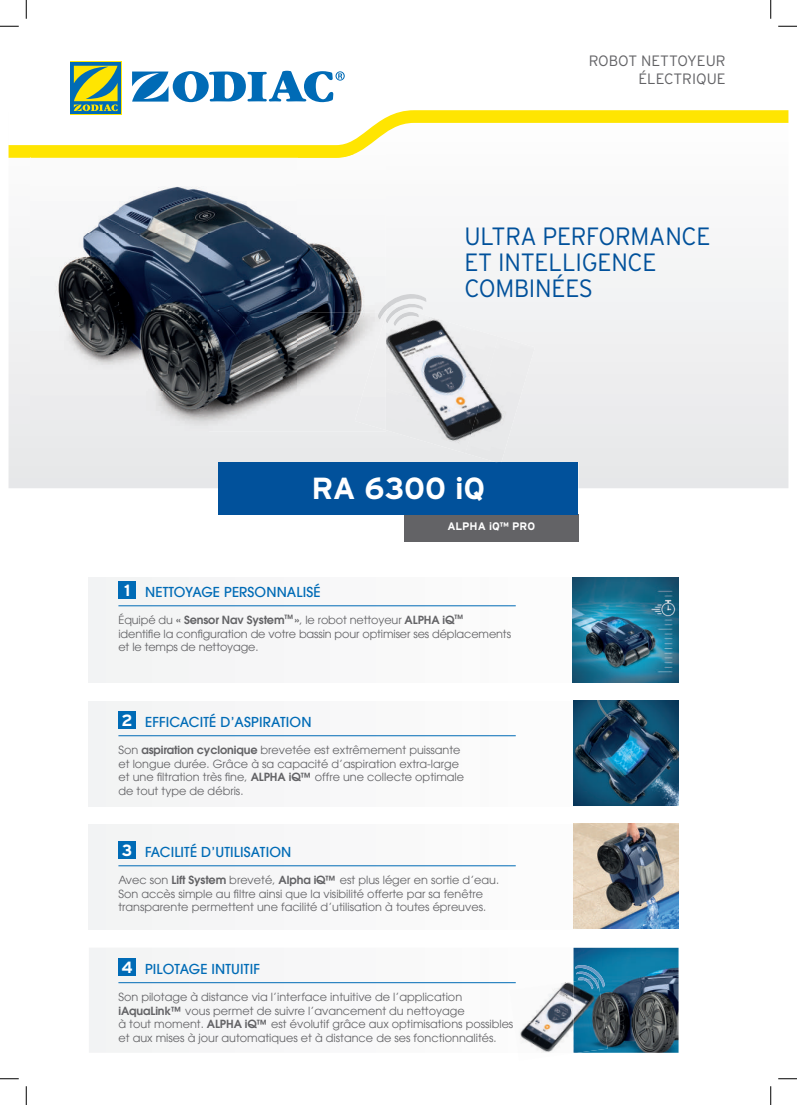
<style>
.page{position:relative;width:797px;height:1105px;background:#fff}
.page>*{position:absolute;margin:0;border:0;box-sizing:border-box;transform-origin:0 0}
.t1{font:700 30.5px "Interstate";color:#fff}
.t2{font:300 25px/26.2px "Interstate";letter-spacing:-.01em;color:#01519b;scale:.96 1}
.t3{font:300 15px/17.5px "Interstate";color:#636366;text-align:right}
.t4{font:500 13.75px "Avant Garde LT";letter-spacing:.01em;color:#006bb6}
.t5{font:11.25px/13.5px "Avant Garde LT";color:#636366}
.t6{font:700 10.88px "Interstate";color:#fff}
.s1{font-family:"Interstate";font-weight:700;font-size:16.25px;color:#fff}
.s2{font-weight:600}
</style>
<div class="page">
<div style="left:9px;top:258px;width:779px;height:230px;background:#ededee"></div>
<svg style="left:9px;top:110px;width:779px;height:48px"></svg>
<svg style="left:132px;top:71px;width:213px;height:31px"></svg>
<div style="left:70px;top:62px;width:51px;height:52px;background:#006bb6"></div>
<svg style="left:74px;top:66px;width:44px;height:45px"></svg>
<svg style="left:89px;top:948px;width:420px;height:104px"></svg>
<div style="left:268px;top:1019px;width:245px;height:11px;background:#f9f9f9"></div>
<div style="left:89px;top:824px;width:589px;height:105px;background:#f8f8f9"></div>
<div style="left:89px;top:701px;width:589px;height:105px;background:#f8f8f9"></div>
<hr style="left:118px;top:735px;width:398px;height:1px;background:#006bb6">
<div style="left:118px;top:711px;width:18px;height:18px;background:#006bb6"></div>
<hr style="left:118px;top:865px;width:398px;height:1px;background:#006bb6">
<div style="left:118px;top:841px;width:18px;height:18px;background:#006bb6"></div>
<div style="left:404px;top:514px;width:174px;height:27px;background:#636366"></div>
<div style="left:218px;top:462px;width:360px;height:52px;background:#01519b"></div>
<div style="left:89px;top:577px;width:589px;height:105px;background:#f7f7f8"></div>
<hr style="left:118px;top:982px;width:398px;height:1px;background:#006bb6">
<div style="left:118px;top:958px;width:18px;height:18px;background:#006bb6"></div>
<svg style="left:386px;top:288px;width:40px;height:17px"></svg>
<img style="left:386px;top:305px;width:112px;height:84px">
<img style="left:465px;top:337px;width:70px;height:125px">
<img style="left:386px;top:389px;width:90px;height:64px">
<img style="left:386px;top:305px;width:32px;height:21px">
<hr style="left:118px;top:605px;width:398px;height:1px;background:#006bb6">
<div style="left:118px;top:581px;width:18px;height:18px;background:#006bb6"></div>
<img style="left:83px;top:186px;width:213px;height:47px">
<img style="left:354px;top:154px;width:32px;height:4px">
<img style="left:30px;top:233px;width:356px;height:198px">
<img style="left:30px;top:154px;width:324px;height:4px">
<img style="left:378px;top:304px;width:8px;height:11px">
<img style="left:355px;top:315px;width:31px;height:115px">
<img style="left:573px;top:948px;width:105px;height:105px">
<img style="left:573px;top:824px;width:105px;height:105px">
<img style="left:573px;top:700px;width:105px;height:105px">
<img style="left:573px;top:577px;width:105px;height:105px">
<img style="left:509px;top:982px;width:64px;height:35px">
<img style="left:520px;top:1017px;width:53px;height:36px">
<img style="left:573px;top:978px;width:34px;height:75px">
<img style="left:575px;top:965px;width:29px;height:22px">
<svg style="left:578px;top:977px;width:21px;height:12px"></svg>
<svg style="left:0;top:25px;width:19px;height:2px"></svg>
<svg style="left:778px;top:25px;width:19px;height:2px"></svg>
<svg style="left:0;top:1078px;width:19px;height:1px"></svg>
<svg style="left:778px;top:1078px;width:19px;height:1px"></svg>
<svg style="left:25px;top:0;width:2px;height:19px"></svg>
<svg style="left:25px;top:1086px;width:2px;height:19px"></svg>
<svg style="left:770px;top:0;width:1px;height:19px"></svg>
<svg style="left:770px;top:1086px;width:1px;height:19px"></svg>
<h3 class="t3" style="left:588px;top:52px;width:138px">ROBOT NETTOYEUR<br>ÉLECTRIQUE</h3>
<h2 class="t2" style="left:464px;top:223px;width:258px">ULTRA PERFORMANCE<br>ET INTELLIGENCE<br>COMBINÉES</h2>
<h1 class="t1" style="left:311px;top:472px;width:175px">RA 6300 iQ</h1>
<p class="t6" style="left:447px;top:520px;width:89px">ALPHA iQ™ PRO</p>
<p class="t4" style="left:124px;top:583px;width:198px"><span class="s1">1</span> NETTOYAGE PERSONNALISÉ</p>
<p class="t5" style="left:118px;top:613px;width:394px">Équipé du <span class="s2">« Sensor Nav System</span><sup>™</sup><span class="s2">»</span>, le robot nettoyeur <span class="s2">ALPHA iQ</span><sup>™<br></sup>identifie la configuration de votre bassin pour optimiser ses déplacements et le temps de nettoyage.</p>
<p class="t4" style="left:122px;top:713px;width:191px"><span class="s1">2</span> EFFICACITÉ D’ASPIRATION</p>
<p class="t5" style="left:118px;top:743px;width:347px">Son <span class="s2">aspiration cyclonique</span> brevetée est extrêmement puissante et longue durée. Grâce à sa capacité d’aspiration extra-large et une filtration très fine, <span class="s2">ALPHA iQ™</span> offre une collecte optimale de tout type de débris.</p>
<p class="t4" style="left:122px;top:843px;width:171px"><span class="s1">3</span> FACILITÉ D’UTILISATION</p>
<p class="t5" style="left:118px;top:873px;width:382px">Avec son <span class="s2">Lift System</span> breveté, <span class="s2">Alpha iQ™</span> est plus léger en sortie d’eau.<br>Son accès simple au filtre ainsi que la visibilité offerte par sa fenêtre transparente permettent une facilité d’utilisation à toutes épreuves.</p>
<p class="t4" style="left:121px;top:960px;width:140px"><span class="s1">4</span> PILOTAGE INTUITIF</p>
<p class="t5" style="left:118px;top:990px;width:396px">Son pilotage à distance via l’interface intuitive de l’application <span class="s2">iAquaLink™</span> vous permet de suivre l’avancement du nettoyage<br>à tout moment. <span class="s2">ALPHA iQ™</span> est évolutif grâce aux optimisations possibles et aux mises à jour automatiques et à distance de ses fonctionnalités.</p>
</div>
